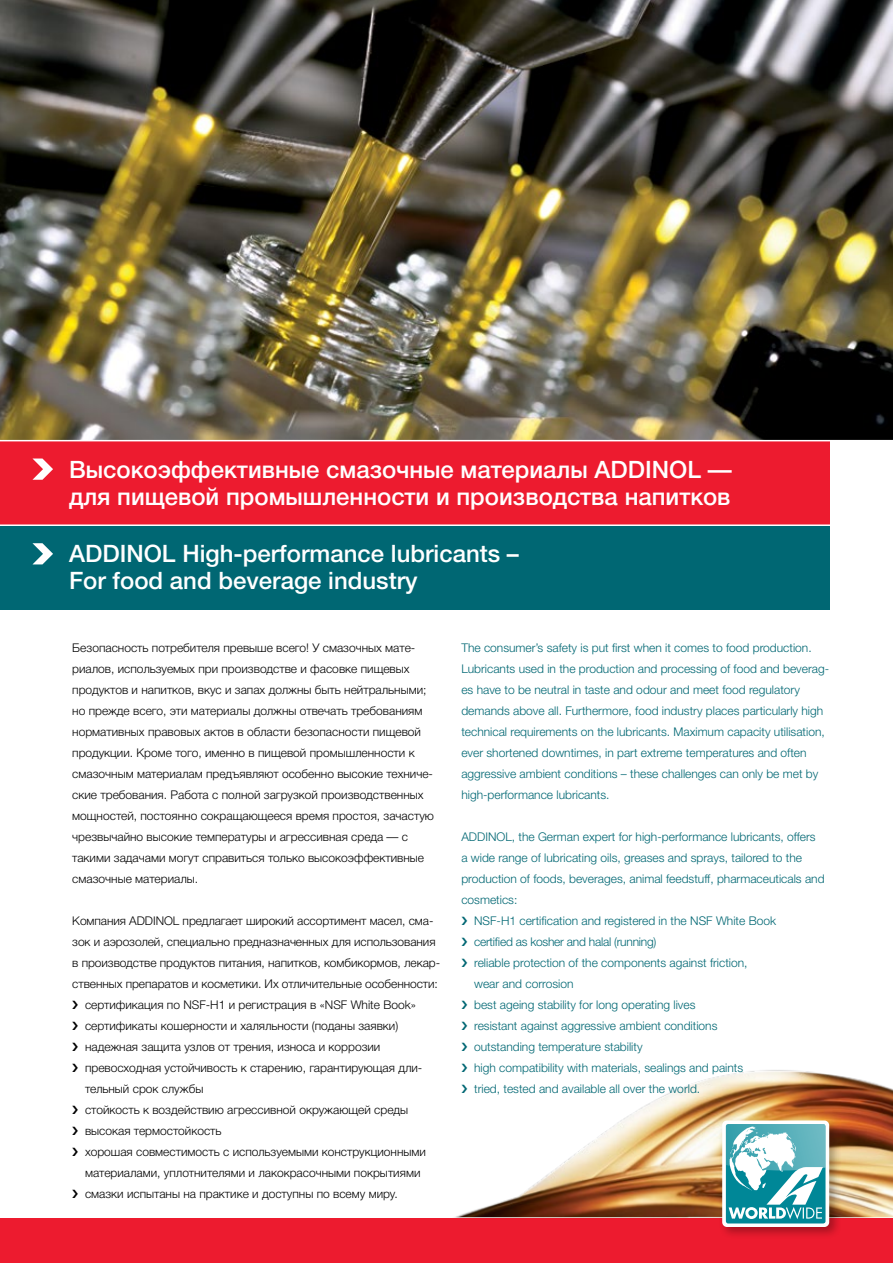
<style>
.page{position:relative;width:893px;height:1263px;background:#fff}
.page>*{position:absolute;margin:0;border:0;box-sizing:border-box;transform-origin:0 0}
.t1{font:500 24px/27px "Helvetica Neue Cyr";color:#fff}
.t2{font:500 24px/27px "Helvetica Neue LT Std";color:#fff}
.t3{font:300 12px/21px "Helvetica Neue Cyr";color:#000}
.t4{font:300 12px/21px "Helvetica Neue LT Std";color:#006773}
.t5{font:300 12px "Helvetica Neue LT Std";letter-spacing:-.02em;color:#006773}
</style>
<div class="page">
<img style="left:455px;top:1070px;width:438px;height:147px">
<div style="left:0;top:1219px;width:893px;height:44px;background:#ed1b2f"></div>
<img style="left:0;top:0;width:893px;height:440px">
<div style="left:0;top:525px;width:829px;height:84px;background:#006773"></div>
<svg style="left:32px;top:543px;width:21px;height:21px"></svg>
<div style="left:0;top:441px;width:829px;height:84px;background:#ed1b2f"></div>
<svg style="left:32px;top:458px;width:21px;height:22px"></svg>
<hr style="left:0;top:524px;width:836px;height:2px;background:#fff">
<div style="left:718px;top:1117px;width:124px;height:123px;background:#000;opacity:.3"></div>
<div style="left:722px;top:1120px;width:107px;height:107px;background:linear-gradient(to right,#fefeff,#fbfdfd);border-radius:5px"></div>
<div style="left:726px;top:1124px;width:99px;height:99px;background:#008797;border-radius:2px"></div>
<svg style="left:726px;top:1124px;width:99px;height:95px"></svg>
<svg style="left:462px;top:1084px;width:5px;height:9px"></svg>
<h1 class="t1" style="left:69px;top:456px;width:664px">Высокоэффективные смазочные материалы ADDINOL — для пищевой промышленности и производства напитков</h1>
<h1 class="t2" style="left:69px;top:540px;width:451px">ADDINOL High-performance lubricants –<br>For food and beverage industry</h1>
<p class="t3" style="left:72px;top:637px;width:363px">Безопасность потребителя превыше всего! У смазочных мате&shy;риалов, используемых при производстве и фасовке пищевых продуктов и напитков, вкус и запах должны быть нейтральными; но прежде всего, эти материалы должны отвечать требованиям нормативных правовых актов в области безопасности пищевой продукции. Кроме того, именно в пищевой промышленности к смазочным материалам предъявляют особенно высокие техниче&shy;ские требования. Работа с полной загрузкой производственных мощностей, постоянно сокращающееся время простоя, зачастую чрезвычайно высокие температуры и агрессивная среда — с такими задачами могут справиться только высокоэффективные смазочные материалы.</p>
<p class="t3" style="left:72px;top:910px;width:363px">Компания ADDINOL предлагает широкий ассортимент масел, сма-</p>
<p class="t3" style="left:72px;top:931px;width:365px">зок и аэрозолей, специально предназначенных для использования</p>
<p class="t3" style="left:72px;top:952px;width:369px">в производстве продуктов питания, напитков, комбикормов, лекар-</p>
<p class="t3" style="left:72px;top:973px;width:367px">ственных препаратов и косметики. Их отличительные особенности:</p>
<p class="t3" style="left:85px;top:994px;width:332px">сертификация по NSF-H1 и регистрация в «NSF White Book»</p>
<p class="t3" style="left:85px;top:1015px;width:315px">сертификаты кошерности и халяльности (поданы заявки)</p>
<p class="t3" style="left:85px;top:1036px;width:297px">надежная защита узлов от трения, износа и коррозии</p>
<p class="t3" style="left:85px;top:1057px;width:339px">превосходная устойчивость к старению, гарантирующая дли-</p>
<p class="t3" style="left:85px;top:1078px;width:120px">тельный срок службы</p>
<p class="t3" style="left:85px;top:1099px;width:324px">стойкость к воздействию агрессивной окружающей среды</p>
<p class="t3" style="left:85px;top:1120px;width:138px">высокая термостойкость</p>
<p class="t3" style="left:85px;top:1141px;width:342px">хорошая совместимость с используемыми конструкционными</p>
<p class="t3" style="left:85px;top:1162px;width:337px">материалами, уплотнителями и лакокрасочными покрытиями</p>
<p class="t3" style="left:85px;top:1183px;width:314px">смазки испытаны на практике и доступны по всему миру.</p>
<p class="t4" style="left:461px;top:637px;width:369px">The consumer’s safety is put first when it comes to food production.<br>Lubricants used in the production and processing of food and beverag&shy;es have to be neutral in taste and odour and meet food regulatory demands above all. Furthermore, food industry places particularly high technical requirements on the lubricants. Maximum capacity utilisation, ever shortened downtimes, in part extreme temperatures and often aggressive ambient conditions – these challenges can only be met by high-performance lubricants.</p>
<p class="t4" style="left:461px;top:826px;width:356px">ADDINOL, the German expert for high-performance lubricants, offers</p>
<p class="t4" style="left:461px;top:847px;width:342px">a wide range of lubricating oils, greases and sprays, tailored to the</p>
<p class="t4" style="left:461px;top:868px;width:365px">production of foods, beverages, animal feedstuff, pharmaceuticals and</p>
<p class="t4" style="left:461px;top:889px;width:58px">cosmetics:</p>
<p class="t4" style="left:474px;top:910px;width:303px">NSF-H1 certification and registered in the NSF White Book</p>
<p class="t5" style="left:474px;top:934px;width:184px">certified as kosher and halal (running)</p>
<p class="t4" style="left:474px;top:952px;width:275px">reliable protection of the components against friction,</p>
<p class="t4" style="left:474px;top:973px;width:101px">wear and corrosion</p>
<p class="t4" style="left:474px;top:994px;width:223px">best ageing stability for long operating lives</p>
<p class="t4" style="left:474px;top:1015px;width:245px">resistant against aggressive ambient conditions</p>
<p class="t4" style="left:474px;top:1036px;width:170px">outstanding temperature stability</p>
<p class="t4" style="left:474px;top:1057px;width:271px">high compatibility with materials, sealings and paints</p>
<p class="t4" style="left:474px;top:1078px;width:228px">tried, tested and available all over the world.</p>
</div>
